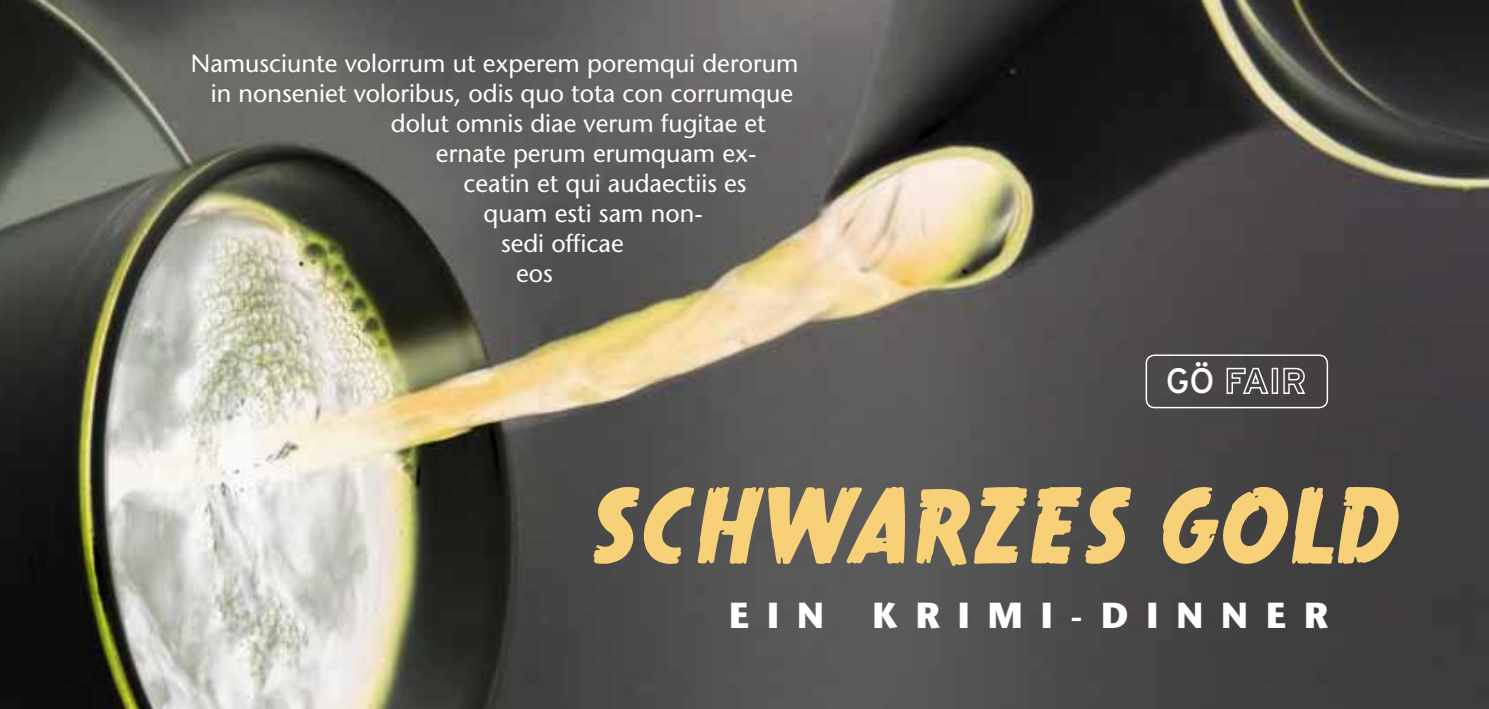
<style>
.page{position:relative;width:1489px;height:709px;background:#fff}
.page>*{position:absolute;margin:0;border:0;box-sizing:border-box;transform-origin:0 0}
.t1{font:137.25px "True Crimes";color:#f8d078}
.t2{font:700 36px "Stone Sans";letter-spacing:.495em;color:#fff}
.t3{font:35.25px "Interstate";color:#fff}
.t4{font:25px "Stone Sans";color:#fff}
</style>
<div class="page">
<img style="left:0;top:0;width:1488px;height:709px">
<svg style="left:1225px;top:367px;width:44px;height:28px"></svg>
<div style="left:1271px;top:368px;width:6px;height:26px;border:1px solid #fff"></div>
<svg style="left:1282px;top:367px;width:23px;height:28px"></svg>
<div style="left:1145px;top:354px;width:182px;height:54px;border:1px solid #fff;border-radius:8px"></div>
<p class="t4" style="left:191px;top:49px;width:609px">Namusciunte volorrum ut experem poremqui derorum</p>
<p class="t4" style="left:211px;top:79px;width:583px">in nonseniet voloribus, odis quo tota con corrumque</p>
<p class="t4" style="left:391px;top:109px;width:376px">dolut omnis diae verum fugitae et</p>
<p class="t4" style="left:436px;top:139px;width:322px">ernate perum erumquam ex-</p>
<p class="t4" style="left:463px;top:169px;width:285px">ceatin et qui audaectiis es</p>
<p class="t4" style="left:483px;top:199px;width:221px">quam esti sam non-</p>
<p class="t4" style="left:501px;top:229px;width:124px">sedi officae</p>
<p class="t4" style="left:516px;top:259px;width:38px">eos</p>
<h3 class="t3" style="left:1165px;top:361px;width:50px">gö</h3>
<h1 class="t1" style="left:592px;top:436px;width:810px">schwarzes gold</h1>
<h2 class="t2" style="left:729px;top:594px;width:96px">EIN</h2>
<h2 class="t2" style="left:872px;top:594px;width:457px">KRIMI-DINNER</h2>
</div>
